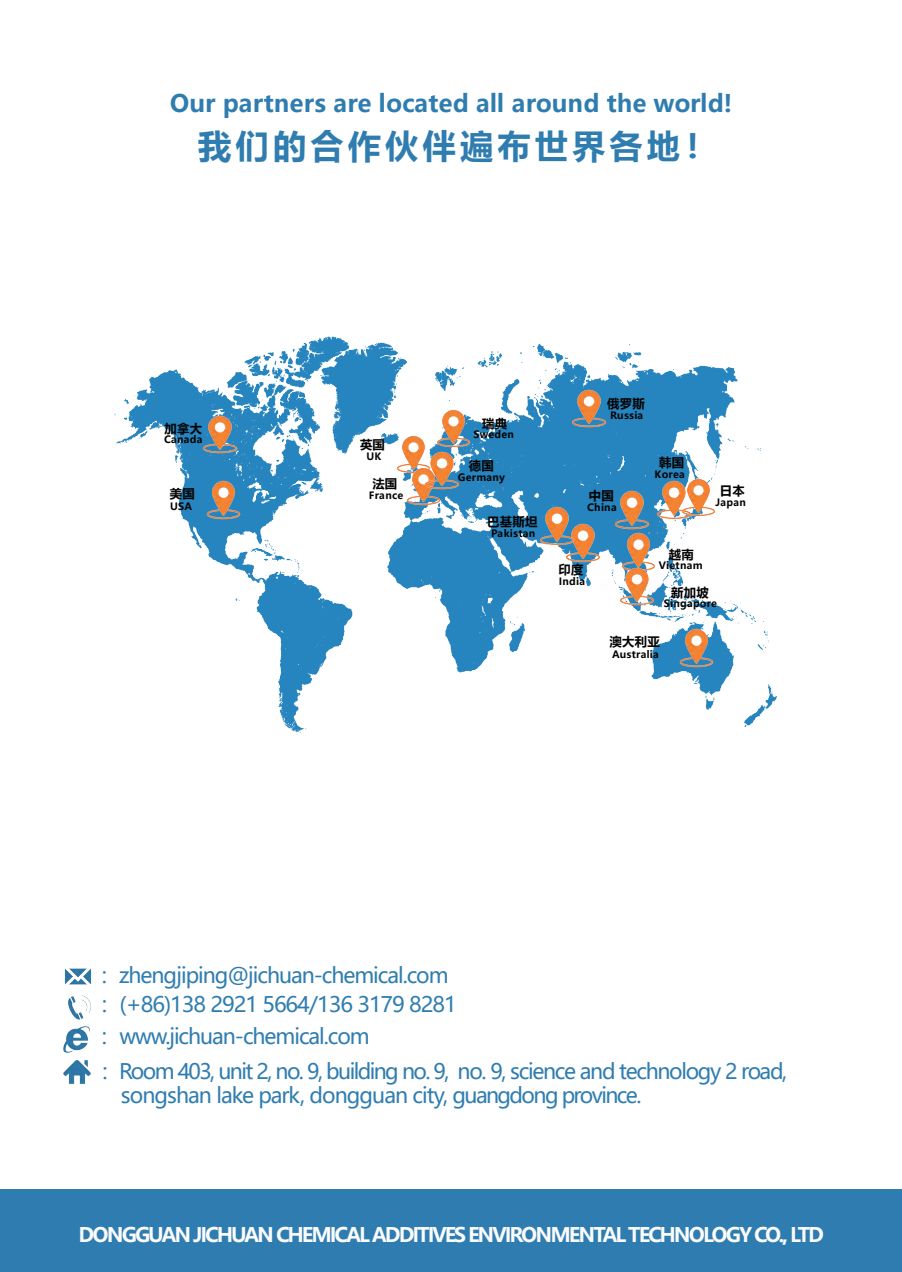
<style>
.page{position:relative;width:902px;height:1272px;background:#fff}
.page>*{position:absolute;margin:0;border:0;box-sizing:border-box;transform-origin:0 0}
.t1{font:700 33.3px "Microsoft Ya Hei";letter-spacing:.125em;color:#2f7db0}
.t2{font:700 24px "Microsoft Ya Hei";color:#2f7db0}
.t3{font:21.15px/23.9px "Microsoft Ya Hei";letter-spacing:-.05em;color:#2f7db0}
.t4{font:700 19.95px "Microsoft Ya Hei";letter-spacing:-.1em;color:#fbfbfc}
.t5{font:700 12.3px "Microsoft Ya Hei";letter-spacing:.025em;color:#030303}
.t6{font:12.3px "Microsoft Ya Hei";color:#fefcfc}
.t7{font:700 10.05px "Microsoft Ya Hei";letter-spacing:.025em;color:#030303}
</style>
<div class="page">
<img style="left:114px;top:336px;width:663px;height:397px">
<div style="left:0;top:1189px;width:901px;height:82px;background:#2f7db0"></div>
<img style="left:613px;top:490px;width:38px;height:39px">
<img style="left:679px;top:478px;width:39px;height:38px">
<img style="left:619px;top:532px;width:38px;height:39px">
<img style="left:618px;top:567px;width:38px;height:38px">
<img style="left:563px;top:524px;width:39px;height:38px">
<img style="left:394px;top:435px;width:39px;height:38px">
<img style="left:404px;top:467px;width:39px;height:38px">
<img style="left:569px;top:389px;width:39px;height:39px">
<img style="left:654px;top:481px;width:39px;height:38px">
<img style="left:204px;top:481px;width:39px;height:38px">
<img style="left:423px;top:451px;width:38px;height:38px">
<img style="left:201px;top:415px;width:38px;height:39px">
<img style="left:434px;top:409px;width:38px;height:38px">
<img style="left:677px;top:629px;width:38px;height:38px">
<img style="left:537px;top:506px;width:39px;height:39px">
<img style="left:64px;top:968px;width:28px;height:17px">
<img style="left:68px;top:995px;width:23px;height:25px">
<img style="left:63px;top:1060px;width:28px;height:24px">
<img style="left:63px;top:1026px;width:27px;height:27px">
<p class="t2" style="left:170px;top:86px;width:564px">Our partners are located all around the world!</p>
<h1 class="t1" style="left:198px;top:122px;width:521px">我们的合作伙伴遍布世界各地！</h1>
<p class="t5" style="left:164px;top:420px;width:39px">加拿大</p>
<p class="t7" style="left:164px;top:432px;width:40px">Canada</p>
<p class="t5" style="left:170px;top:485px;width:26px">美国</p>
<p class="t7" style="left:170px;top:499px;width:23px">USA</p>
<p class="t5" style="left:360px;top:436px;width:26px">英国</p>
<p class="t5" style="left:372px;top:475px;width:26px">法国</p>
<p class="t7" style="left:366px;top:450px;width:16px">UK</p>
<p class="t7" style="left:369px;top:488px;width:36px">France</p>
<p class="t5" style="left:482px;top:415px;width:26px">瑞典</p>
<p class="t7" style="left:473px;top:427px;width:42px">Sweden</p>
<p class="t5" style="left:468px;top:456px;width:26px">德国</p>
<p class="t7" style="left:457px;top:471px;width:49px">Germany</p>
<p class="t5" style="left:607px;top:395px;width:39px">俄罗斯</p>
<p class="t7" style="left:610px;top:408px;width:35px">Russia</p>
<p class="t5" style="left:588px;top:487px;width:26px">中国</p>
<p class="t7" style="left:587px;top:500px;width:31px">China</p>
<p class="t5" style="left:659px;top:454px;width:26px">韩国</p>
<p class="t7" style="left:654px;top:467px;width:32px">Korea</p>
<p class="t5" style="left:719px;top:482px;width:26px">日本</p>
<p class="t7" style="left:715px;top:495px;width:32px">Japan</p>
<p class="t5" style="left:487px;top:513px;width:52px">巴基斯坦</p>
<p class="t7" style="left:491px;top:526px;width:46px">Pakistan</p>
<p class="t5" style="left:558px;top:561px;width:26px">印度</p>
<p class="t7" style="left:559px;top:574px;width:28px">India</p>
<p class="t6" style="left:599px;top:577px;width:26px">韓国</p>
<p class="t5" style="left:668px;top:546px;width:26px">越南</p>
<p class="t5" style="left:671px;top:583px;width:39px">新加坡</p>
<p class="t7" style="left:658px;top:558px;width:45px">Vietnam</p>
<p class="t7" style="left:663px;top:596px;width:55px">Singapore</p>
<p class="t5" style="left:609px;top:633px;width:52px">澳大利亚</p>
<p class="t7" style="left:612px;top:647px;width:48px">Australia</p>
<p class="t3" style="left:99px;top:963px;width:351px">：zhengjiping@jichuan-chemical.com</p>
<p class="t3" style="left:99px;top:992px;width:359px">：(+86)138 2921 5664/136 3179 8281</p>
<p class="t3" style="left:99px;top:1023px;width:272px">：www.jichuan-chemical.com</p>
<p class="t3" style="left:121px;top:1058px;width:667px;text-indent:-21px">：Room 403, unit 2, no. 9, building no. 9, no. 9, science and technology 2 road, songshan lake park, dongguan city, guangdong province.</p>
<p class="t4" style="left:79px;top:1220px;width:746px">DONGGUAN JICHUAN CHEMICAL ADDITIVES ENVIRONMENTAL TECHNOLOGY CO., LTD</p>
</div>
